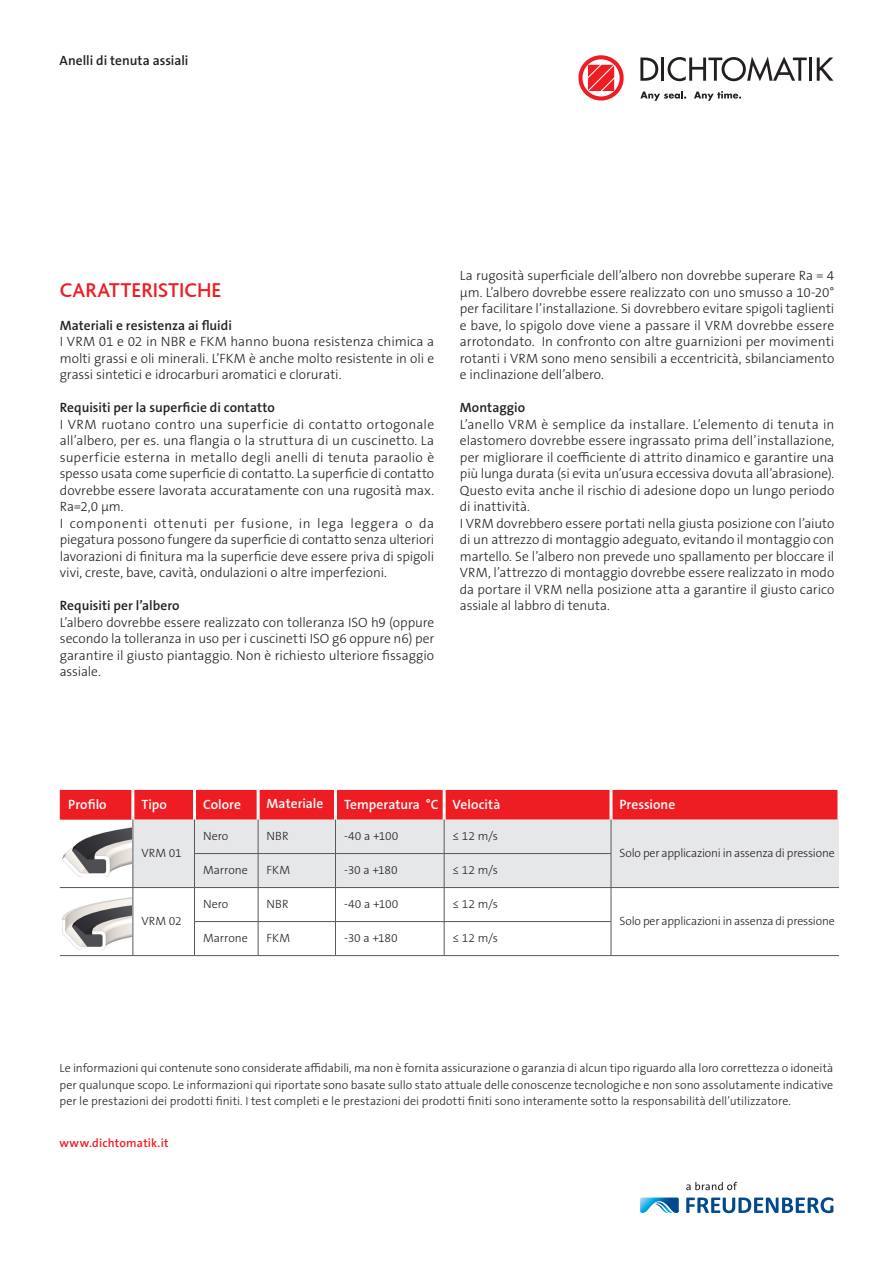
<style>
.page{position:relative;width:893px;height:1263px;background:#fff}
.page>*{position:absolute;margin:0;border:0;box-sizing:border-box;transform-origin:0 0}
.Subhead_quote_Caps_r{font:500 21px "Bliss";color:#ee1d23}
.Copy{font:300 13.5px/16.5px "The Sans B W3";letter-spacing:-.005em;color:#231f20;text-align:justify}
.Subhead_Copy{font:600 13.5px "The Sans B W6";color:#231f20}
.Table_head_in_white{font:600 13.5px "The Sans B W6";letter-spacing:.005em;color:#fff}
.Copy-2{font:600 13.5px "The Sans B W6";color:#231f20}
.Chapter{font:600 13.5px "The Sans B W6";letter-spacing:-.005em;color:#231f20}
.Disclaimer{font:300 12px/16.5px "The Sans B W3";color:#231f20;text-align:justify}
.Table_content_black{font:300 12px "The Sans B W3";letter-spacing:-.01em;color:#231f20}
.website_domain{font:600 12px "The Sans B W6";letter-spacing:.015em;color:#ee1d23}
</style>
<div class="page">
<svg style="left:686px;top:1182px;width:51px;height:8px"></svg>
<svg style="left:686px;top:1197px;width:147px;height:16px"></svg>
<svg style="left:640px;top:1197px;width:39px;height:16px"></svg>
<svg style="left:578px;top:55px;width:46px;height:46px"></svg>
<svg style="left:640px;top:58px;width:18px;height:23px"></svg>
<hr style="left:661px;top:58px;width:3px;height:23px;background:#231f20">
<svg style="left:668px;top:57px;width:139px;height:24px"></svg>
<hr style="left:809px;top:58px;width:3px;height:23px;background:#231f20">
<svg style="left:817px;top:58px;width:16px;height:23px"></svg>
<svg style="left:640px;top:91px;width:46px;height:10px"></svg>
<svg style="left:694px;top:91px;width:47px;height:10px"></svg>
<div style="left:60px;top:790px;width:777px;height:30px;background:#ee1d23"></div>
<div style="left:134px;top:820px;width:705px;height:67px;background:#e6e7e9"></div>
<svg style="left:62px;top:888px;width:550px;height:67px"></svg>
<hr style="left:131px;top:790px;width:3px;height:30px;background:#fff">
<hr style="left:193px;top:790px;width:3px;height:30px;background:#fff">
<hr style="left:257px;top:790px;width:3px;height:30px;background:#fff">
<hr style="left:334px;top:790px;width:3px;height:30px;background:#fff">
<hr style="left:443px;top:790px;width:3px;height:30px;background:#fff">
<hr style="left:609px;top:790px;width:3px;height:30px;background:#fff">
<hr style="left:194px;top:853px;width:64px;height:1px;background:#57585a">
<hr style="left:60px;top:887px;width:73px;height:1px;background:#57585a">
<hr style="left:194px;top:887px;width:64px;height:1px;background:#57585a">
<hr style="left:611px;top:887px;width:228px;height:1px;background:#57585a">
<hr style="left:194px;top:921px;width:64px;height:1px;background:#57585a">
<hr style="left:60px;top:955px;width:73px;height:1px;background:#57585a">
<hr style="left:194px;top:955px;width:64px;height:1px;background:#57585a">
<hr style="left:611px;top:955px;width:228px;height:1px;background:#57585a">
<hr style="left:258px;top:820px;width:1px;height:33px;background:#57585a">
<hr style="left:335px;top:820px;width:1px;height:33px;background:#57585a">
<hr style="left:444px;top:820px;width:1px;height:33px;background:#57585a">
<hr style="left:611px;top:820px;width:1px;height:33px;background:#57585a">
<hr style="left:258px;top:853px;width:77px;height:1px;background:#57585a">
<hr style="left:258px;top:854px;width:1px;height:33px;background:#57585a">
<hr style="left:335px;top:853px;width:109px;height:1px;background:#57585a">
<hr style="left:335px;top:854px;width:1px;height:33px;background:#57585a">
<hr style="left:444px;top:853px;width:167px;height:1px;background:#57585a">
<hr style="left:444px;top:854px;width:1px;height:33px;background:#57585a">
<hr style="left:611px;top:854px;width:1px;height:33px;background:#57585a">
<hr style="left:258px;top:887px;width:77px;height:1px;background:#57585a">
<hr style="left:258px;top:888px;width:1px;height:33px;background:#57585a">
<hr style="left:335px;top:887px;width:109px;height:1px;background:#57585a">
<hr style="left:335px;top:888px;width:1px;height:33px;background:#57585a">
<hr style="left:444px;top:887px;width:167px;height:1px;background:#57585a">
<hr style="left:444px;top:888px;width:1px;height:33px;background:#57585a">
<hr style="left:611px;top:888px;width:1px;height:33px;background:#57585a">
<hr style="left:258px;top:921px;width:77px;height:1px;background:#57585a">
<hr style="left:258px;top:922px;width:1px;height:33px;background:#57585a">
<hr style="left:335px;top:921px;width:109px;height:1px;background:#57585a">
<hr style="left:335px;top:922px;width:1px;height:33px;background:#57585a">
<hr style="left:444px;top:921px;width:167px;height:1px;background:#57585a">
<hr style="left:444px;top:922px;width:1px;height:33px;background:#57585a">
<hr style="left:611px;top:922px;width:1px;height:33px;background:#57585a">
<hr style="left:258px;top:955px;width:77px;height:1px;background:#57585a">
<hr style="left:335px;top:955px;width:109px;height:1px;background:#57585a">
<hr style="left:444px;top:955px;width:167px;height:1px;background:#57585a">
<hr style="left:133px;top:820px;width:1px;height:33px;background:#57585a">
<hr style="left:194px;top:820px;width:1px;height:33px;background:#57585a">
<hr style="left:133px;top:853px;width:1px;height:34px;background:#57585a">
<hr style="left:194px;top:854px;width:1px;height:33px;background:#57585a">
<hr style="left:133px;top:887px;width:61px;height:1px;background:#57585a">
<hr style="left:133px;top:888px;width:1px;height:33px;background:#57585a">
<hr style="left:194px;top:888px;width:1px;height:33px;background:#57585a">
<hr style="left:133px;top:921px;width:1px;height:34px;background:#57585a">
<hr style="left:194px;top:922px;width:1px;height:33px;background:#57585a">
<hr style="left:133px;top:955px;width:61px;height:1px;background:#57585a">
<img style="left:63px;top:827px;width:69px;height:49px">
<img style="left:63px;top:896px;width:69px;height:54px">
<p class="Chapter" style="left:60px;top:52px;width:130px">Anelli di tenuta assiali</p>
<p class="Subhead_quote_Caps_r" style="left:60px;top:279px;width:163px">CARATTERISTICHE</p>
<p class="Subhead_Copy" style="left:60px;top:316px;width:174px">Materiali e resistenza ai fluidi</p>
<p class="Copy" style="left:60px;top:333px;width:376px">I VRM 01 e 02 in NBR e FKM hanno buona resistenza chimica a molti grassi e oli minerali. L’FKM è anche molto resistente in oli e grassi sintetici e idrocarburi aromatici e clorurati.</p>
<p class="Subhead_Copy" style="left:60px;top:399px;width:217px">Requisiti per la superficie di contatto</p>
<p class="Copy" style="left:60px;top:416px;width:376px">I VRM ruotano contro una superficie di contatto ortogonale all’albero, per es. una flangia o la struttura di un cuscinetto. La superficie esterna in metallo degli anelli di tenuta paraolio è spesso usata come superficie di contatto. La superficie di contatto dovrebbe essere lavorata accuratamente con una rugosità max.<br>Ra=2,0 µm.</p>
<p class="Copy" style="left:60px;top:515px;width:376px">I componenti ottenuti per fusione, in lega leggera o da piegatura possono fungere da superficie di contatto senza ulteriori lavorazioni di finitura ma la superficie deve essere priva di spigoli vivi, creste, bave, cavità, ondulazioni o altre imperfezioni.</p>
<p class="Copy-2" style="left:60px;top:597px;width:121px">Requisiti per l’albero</p>
<p class="Copy" style="left:60px;top:614px;width:376px">L’albero dovrebbe essere realizzato con tolleranza ISO h9 (oppure secondo la tolleranza in uso per i cuscinetti ISO g6 oppure n6) per garantire il giusto piantaggio. Non è richiesto ulteriore fissaggio assiale.</p>
<p class="Copy" style="left:460px;top:267px;width:376px">La rugosità superficiale dell’albero non dovrebbe superare Ra = 4 µm. L’albero dovrebbe essere realizzato con uno smusso a 10-20° per facilitare l’installazione. Si dovrebbero evitare spigoli taglienti e bave, lo spigolo dove viene a passare il VRM dovrebbe essere arrotondato. In confronto con altre guarnizioni per movimenti rotanti i VRM sono meno sensibili a eccentricità, sbilanciamento e inclinazione dell’albero.</p>
<p class="Copy-2" style="left:460px;top:399px;width:67px">Montaggio</p>
<p class="Copy" style="left:460px;top:416px;width:376px">L’anello VRM è semplice da installare. L’elemento di tenuta in elastomero dovrebbe essere ingrassato prima dell’installazione, per migliorare il coefficiente di attrito dinamico e garantire una più lunga durata (si evita un’usura eccessiva dovuta all’abrasione).<br>Questo evita anche il rischio di adesione dopo un lungo periodo di inattività.</p>
<p class="Copy" style="left:460px;top:515px;width:376px">I VRM dovrebbero essere portati nella giusta posizione con l’aiuto di un attrezzo di montaggio adeguato, evitando il montaggio con martello. Se l’albero non prevede uno spallamento per bloccare il VRM, l’attrezzo di montaggio dovrebbe essere realizzato in modo da portare il VRM nella posizione atta a garantire il giusto carico assiale al labbro di tenuta.</p>
<p class="Table_head_in_white" style="left:68px;top:795px;width:40px">Profilo</p>
<p class="Table_head_in_white" style="left:141px;top:795px;width:27px">Tipo</p>
<p class="Table_head_in_white" style="left:203px;top:795px;width:40px">Colore</p>
<p class="Table_head_in_white" style="left:267px;top:794px;width:58px">Materiale</p>
<p class="Table_head_in_white" style="left:344px;top:795px;width:96px">Temperatura °C</p>
<p class="Table_head_in_white" style="left:453px;top:795px;width:49px">Velocità</p>
<p class="Table_head_in_white" style="left:619px;top:795px;width:57px">Pressione</p>
<p class="Table_content_black" style="left:141px;top:845px;width:42px">VRM 01</p>
<p class="Table_content_black" style="left:203px;top:828px;width:27px">Nero</p>
<p class="Table_content_black" style="left:267px;top:828px;width:23px">NBR</p>
<p class="Table_content_black" style="left:344px;top:828px;width:56px">-40 a +100</p>
<p class="Table_content_black" style="left:453px;top:828px;width:47px">≤ 12 m/s</p>
<p class="Table_content_black" style="left:619px;top:845px;width:217px">Solo per applicazioni in assenza di pressione</p>
<p class="Table_content_black" style="left:203px;top:862px;width:46px">Marrone</p>
<p class="Table_content_black" style="left:267px;top:862px;width:25px">FKM</p>
<p class="Table_content_black" style="left:344px;top:862px;width:55px">-30 a +180</p>
<p class="Table_content_black" style="left:453px;top:862px;width:47px">≤ 12 m/s</p>
<p class="Table_content_black" style="left:141px;top:913px;width:42px">VRM 02</p>
<p class="Table_content_black" style="left:203px;top:896px;width:27px">Nero</p>
<p class="Table_content_black" style="left:267px;top:896px;width:23px">NBR</p>
<p class="Table_content_black" style="left:344px;top:896px;width:56px">-40 a +100</p>
<p class="Table_content_black" style="left:453px;top:896px;width:47px">≤ 12 m/s</p>
<p class="Table_content_black" style="left:203px;top:930px;width:46px">Marrone</p>
<p class="Table_content_black" style="left:267px;top:930px;width:25px">FKM</p>
<p class="Table_content_black" style="left:344px;top:930px;width:55px">-30 a +180</p>
<p class="Table_content_black" style="left:453px;top:930px;width:47px">≤ 12 m/s</p>
<p class="Table_content_black" style="left:619px;top:913px;width:217px">Solo per applicazioni in assenza di pressione</p>
<p class="Disclaimer" style="left:60px;top:1060px;width:775px">Le informazioni qui contenute sono considerate affidabili, ma non è fornita assicurazione o garanzia di alcun tipo riguardo alla loro correttezza o idoneità per qualunque scopo. Le informazioni qui riportate sono basate sullo stato attuale delle conoscenze tecnologiche e non sono assolutamente indicative per le prestazioni dei prodotti finiti. I test completi e le prestazioni dei prodotti finiti sono interamente sotto la responsabilità dell’utilizzatore.</p>
<p class="website_domain" style="left:60px;top:1135px;width:111px">www.dichtomatik.it</p>
</div>
